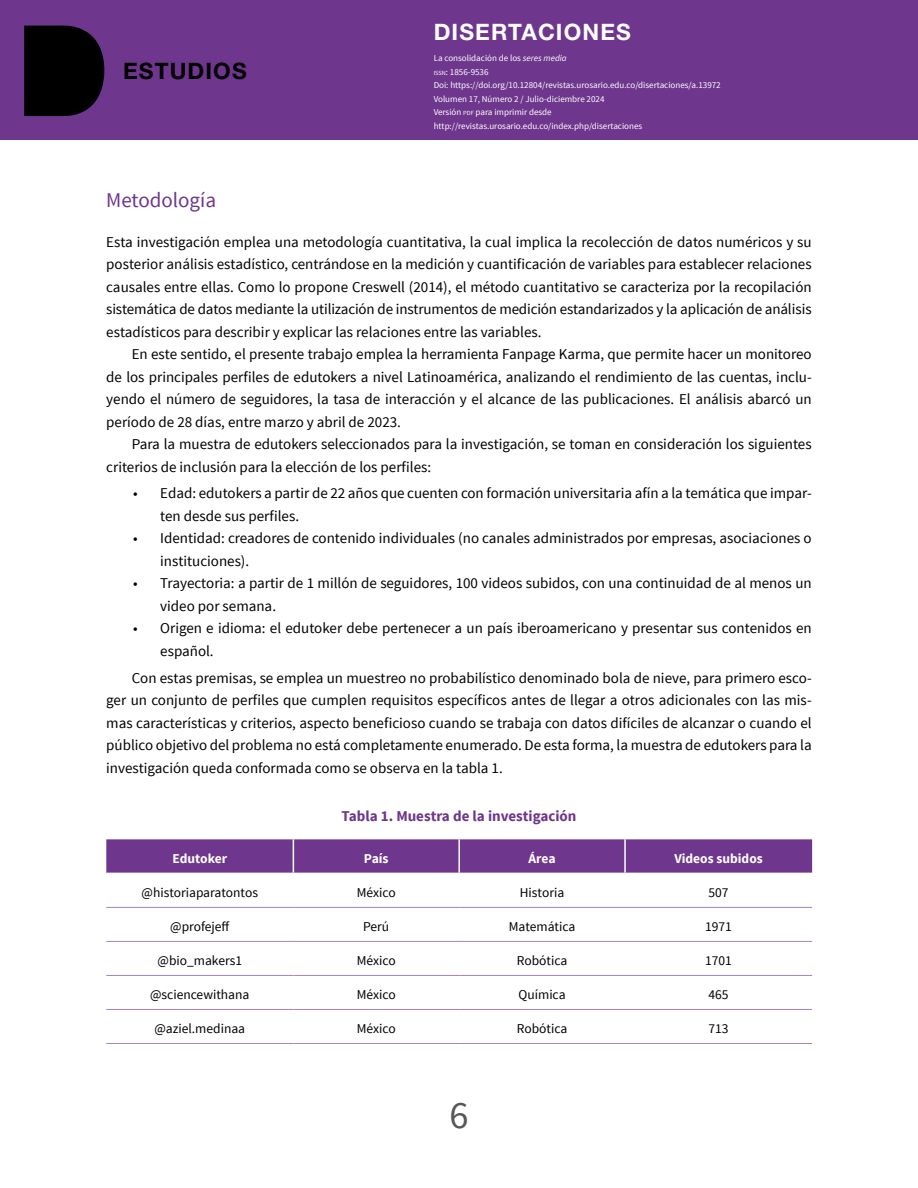
<style>
.page{position:relative;width:918px;height:1188px;background:#fff}
.page>*{position:absolute;margin:0;border:0;box-sizing:border-box;transform-origin:0 0}
.t1{font:38.4px "Source Sans Pro";color:#575756}
.t2{font:700 22.65px "Helvetica Neue LT Std";letter-spacing:.05em;color:#fff}
.t3{font:700 22.65px "Helvetica Neue LT Std";letter-spacing:.05em;color:#000}
.t4{font:21px "Source Sans Pro";color:#6e368c}
.t5{font:15px/22.5px "Source Sans Pro";color:#000}
.t6{font:700 15px "Source Sans Pro";color:#6e368c}
.t7{font:13.5px "Source Sans Pro";color:#000}
.t8{font:700 13.5px "Source Sans Pro";color:#fff}
.t9{font:9px/13.5px "Source Sans Pro";color:#fff}
.s1{font-style:italic}
.s2{font-size:6.3px}
</style>
<div class="page">
<div style="left:0;top:0;width:918px;height:139px;background:#6e368c"></div>
<svg style="left:24px;top:26px;width:80px;height:90px;background:#0a040c"></svg>
<div style="left:106px;top:839px;width:706px;height:34px;background:#6e368c"></div>
<hr style="left:293px;top:839px;width:1px;height:34px;background:#fff">
<hr style="left:458px;top:839px;width:2px;height:34px;background:#fff">
<hr style="left:624px;top:839px;width:2px;height:34px;background:#fff">
<hr style="left:106px;top:907px;width:187px;height:1px;background:#a382ba">
<hr style="left:293px;top:907px;width:166px;height:1px;background:#a382ba">
<hr style="left:459px;top:907px;width:166px;height:1px;background:#a382ba">
<hr style="left:625px;top:907px;width:187px;height:1px;background:#a382ba">
<hr style="left:106px;top:941px;width:187px;height:1px;background:#a382ba">
<hr style="left:293px;top:941px;width:166px;height:1px;background:#a382ba">
<hr style="left:459px;top:941px;width:166px;height:1px;background:#a382ba">
<hr style="left:625px;top:941px;width:187px;height:1px;background:#a382ba">
<hr style="left:106px;top:975px;width:187px;height:1px;background:#a382ba">
<hr style="left:293px;top:975px;width:166px;height:1px;background:#a382ba">
<hr style="left:459px;top:975px;width:166px;height:1px;background:#a382ba">
<hr style="left:625px;top:975px;width:187px;height:1px;background:#a382ba">
<hr style="left:106px;top:1009px;width:187px;height:1px;background:#a382ba">
<hr style="left:293px;top:1009px;width:166px;height:1px;background:#a382ba">
<hr style="left:459px;top:1009px;width:166px;height:1px;background:#a382ba">
<hr style="left:625px;top:1009px;width:187px;height:1px;background:#a382ba">
<hr style="left:106px;top:1043px;width:187px;height:1px;background:#a382ba">
<hr style="left:293px;top:1043px;width:166px;height:1px;background:#a382ba">
<hr style="left:459px;top:1043px;width:166px;height:1px;background:#a382ba">
<hr style="left:625px;top:1043px;width:187px;height:1px;background:#a382ba">
<h2 class="t3" style="left:123px;top:57px;width:125px">ESTUDIOS</h2>
<h2 class="t2" style="left:434px;top:18px;width:199px">DISERTACIONES</h2>
<p class="t9" style="left:434px;top:52px;width:289px">La consolidación de los <span class="s1">seres media<br></span><span class="s2">ISSN</span>: 1856-9536<br>Doi: https://doi.org/10.12804/revistas.urosario.edu.co/disertaciones/a.13972<br>Volumen 17, Número 2 / Julio-diciembre 2024<br>Versión <span class="s2">PDF</span> para imprimir desde http://revistas.urosario.edu.co/index.php/disertaciones</p>
<h3 class="t4" style="left:106px;top:187px;width:111px">Metodología</h3>
<p class="t5" style="left:106px;top:231px;width:707px;text-align:justify">Esta investigación emplea una metodología cuantitativa, la cual implica la recolección de datos numéricos y su posterior análisis estadístico, centrándose en la medición y cuantificación de variables para establecer relaciones causales entre ellas. Como lo propone Creswell (2014), el método cuantitativo se caracteriza por la recopilación sistemática de datos mediante la utilización de instrumentos de medición estandarizados y la aplicación de análisis estadísticos para describir y explicar las relaciones entre las variables.</p>
<p class="t5" style="left:106px;top:343px;width:707px;text-align:justify;text-indent:26px">En este sentido, el presente trabajo emplea la herramienta Fanpage Karma, que permite hacer un monitoreo de los principales perfiles de edutokers a nivel Latinoamérica, analizando el rendimiento de las cuentas, inclu&shy;yendo el número de seguidores, la tasa de interacción y el alcance de las publicaciones. El análisis abarcó un período de 28 días, entre marzo y abril de 2023.</p>
<p class="t5" style="left:106px;top:433px;width:707px;text-indent:26px">Para la muestra de edutokers seleccionados para la investigación, se toman en consideración los siguientes criterios de inclusión para la elección de los perfiles:</p>
<p class="t5" style="left:160px;top:482px;width:653px;text-indent:-27px">• Edad: edutokers a partir de 22 años que cuenten con formación universitaria afín a la temática que impar&shy;ten desde sus perfiles.</p>
<p class="t5" style="left:160px;top:527px;width:653px;text-indent:-27px">• Identidad: creadores de contenido individuales (no canales administrados por empresas, asociaciones o instituciones).</p>
<p class="t5" style="left:160px;top:572px;width:653px;text-indent:-27px">• Trayectoria: a partir de 1 millón de seguidores, 100 videos subidos, con una continuidad de al menos un video por semana.</p>
<p class="t5" style="left:160px;top:617px;width:653px;text-indent:-27px">• Origen e idioma: el edutoker debe pertenecer a un país iberoamericano y presentar sus contenidos en español.</p>
<p class="t5" style="left:106px;top:667px;width:707px;text-align:justify;text-indent:26px">Con estas premisas, se emplea un muestreo no probabilístico denominado bola de nieve, para primero esco&shy;ger un conjunto de perfiles que cumplen requisitos específicos antes de llegar a otros adicionales con las mis&shy;mas características y criterios, aspecto beneficioso cuando se trabaja con datos difíciles de alcanzar o cuando el público objetivo del problema no está completamente enumerado. De esta forma, la muestra de edutokers para la investigación queda conformada como se observa en la tabla 1.</p>
<p class="t6" style="left:341px;top:806px;width:237px">Tabla 1. Muestra de la investigación</p>
<p class="t8" style="left:172px;top:850px;width:56px">Edutoker</p>
<p class="t8" style="left:364px;top:850px;width:26px">País</p>
<p class="t8" style="left:529px;top:850px;width:28px">Área</p>
<p class="t8" style="left:674px;top:850px;width:90px">Videos subidos</p>
<p class="t7" style="left:142px;top:884px;width:118px">@historiaparatontos</p>
<p class="t7" style="left:357px;top:884px;width:40px">México</p>
<p class="t7" style="left:520px;top:884px;width:46px">Historia</p>
<p class="t7" style="left:709px;top:884px;width:22px">507</p>
<p class="t7" style="left:170px;top:918px;width:61px">@profejeff</p>
<p class="t7" style="left:363px;top:918px;width:28px">Perú</p>
<p class="t7" style="left:509px;top:918px;width:68px">Matemática</p>
<p class="t7" style="left:705px;top:918px;width:28px">1971</p>
<p class="t7" style="left:158px;top:952px;width:86px">@bio_makers1</p>
<p class="t7" style="left:357px;top:952px;width:40px">México</p>
<p class="t7" style="left:517px;top:952px;width:52px">Robótica</p>
<p class="t7" style="left:705px;top:952px;width:28px">1701</p>
<p class="t7" style="left:150px;top:987px;width:101px">@sciencewithana</p>
<p class="t7" style="left:357px;top:987px;width:40px">México</p>
<p class="t7" style="left:519px;top:987px;width:49px">Química</p>
<p class="t7" style="left:708px;top:987px;width:22px">465</p>
<p class="t7" style="left:154px;top:1021px;width:92px">@aziel.medinaa</p>
<p class="t7" style="left:357px;top:1021px;width:40px">México</p>
<p class="t7" style="left:517px;top:1021px;width:52px">Robótica</p>
<p class="t7" style="left:708px;top:1021px;width:22px">713</p>
<h1 class="t1" style="left:449px;top:1092px;width:21px">6</h1>
</div>
